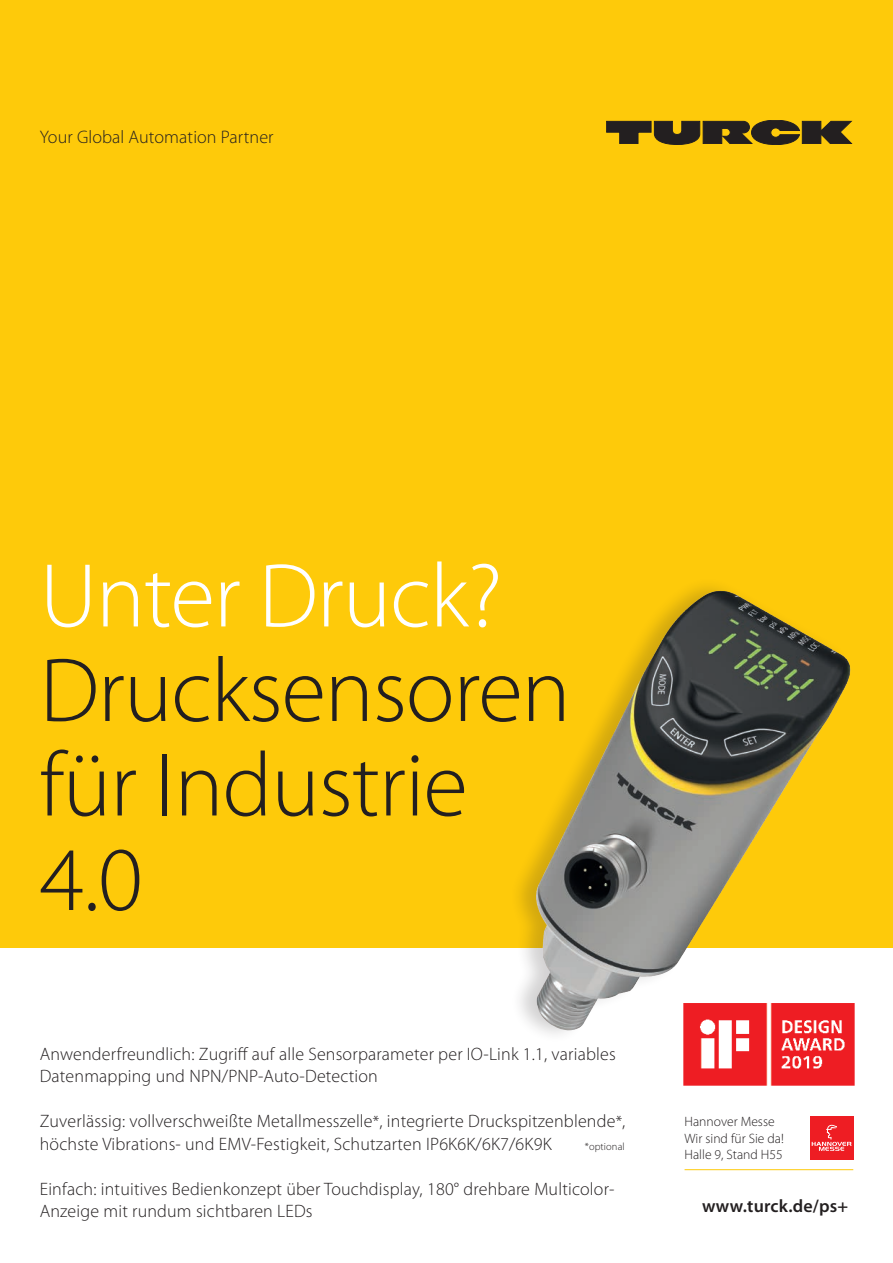
<style>
.page{position:relative;width:893px;height:1263px;background:#fff}
.page>*{position:absolute;margin:0;border:0;box-sizing:border-box;transform-origin:0 0}
.t1{font:300 91.5px/94.5px "Myriad Pro";letter-spacing:-.01em;color:#231f20}
.t2{font:300 91.5px "Myriad Pro";letter-spacing:-.01em;color:#fff}
.t3{font:300 18.15px "Myriad Pro";letter-spacing:.005em;color:#231f20}
.t4{font:300 18px/22.5px "Myriad Pro";letter-spacing:.01em;color:#231f20}
.t5{font:600 18px "Myriad Pro";letter-spacing:.01em;color:#231f20}
.t6{font:300 13.65px/16.6px "Myriad Pro";color:#231f20}
.t7{font:300 10.5px "Myriad Pro";letter-spacing:.01em;color:#231f20}
.s1{font-size:16.5px}
</style>
<div class="page">
<div style="left:0;top:0;width:893px;height:947px;background:#feca0a"></div>
<svg style="left:606px;top:120px;width:246px;height:24px"></svg>
<img style="left:683px;top:1003px;width:172px;height:83px">
<div style="left:509px;top:577px;width:342px;height:467px;background:#231f20;opacity:.2"></div>
<img style="left:649px;top:591px;width:71px;height:73px">
<hr style="left:685px;top:1169px;width:168px;height:1px;background:#feca0a">
<div style="left:810px;top:1116px;width:43px;height:43px;background:#ee1d23"></div>
<svg style="left:812px;top:1125px;width:39px;height:26px"></svg>
<p class="t3" style="left:40px;top:126px;width:235px">Your Global Automation Partner</p>
<h1 class="t2" style="left:40px;top:541px;width:464px">Unter Druck?</h1>
<h1 class="t1" style="left:40px;top:642px;width:532px">Drucksensoren für Industrie<br>4.0</h1>
<p class="t4" style="left:40px;top:1042px;width:578px">Anwenderfreundlich: Zugriff auf alle Sensorparameter per IO-Link 1.1, variables<br>Datenmapping und NPN/PNP-Auto-Detection</p>
<p class="t4" style="left:40px;top:1110px;width:587px">Zuverlässig: vollverschweißte Metallmesszelle<span class="s1">*</span>, integrierte Druckspitzenblende<span class="s1">*</span>, höchste Vibrations- und EMV-Festigkeit, Schutzarten IP6K6K/6K7/6K9K</p>
<p class="t7" style="left:585px;top:1140px;width:41px">*optional</p>
<p class="t4" style="left:40px;top:1177px;width:576px">Einfach: intuitives Bedienkonzept über Touchdisplay, 180° drehbare Multicolor-<br>Anzeige mit rundum sichtbaren LEDs</p>
<p class="t6" style="left:685px;top:1113px;width:101px">Hannover Messe<br>Wir sind für Sie da!<br>Halle 9, Stand H55</p>
<p class="t5" style="left:702px;top:1194px;width:148px">www.turck.de/ps+</p>
</div>
